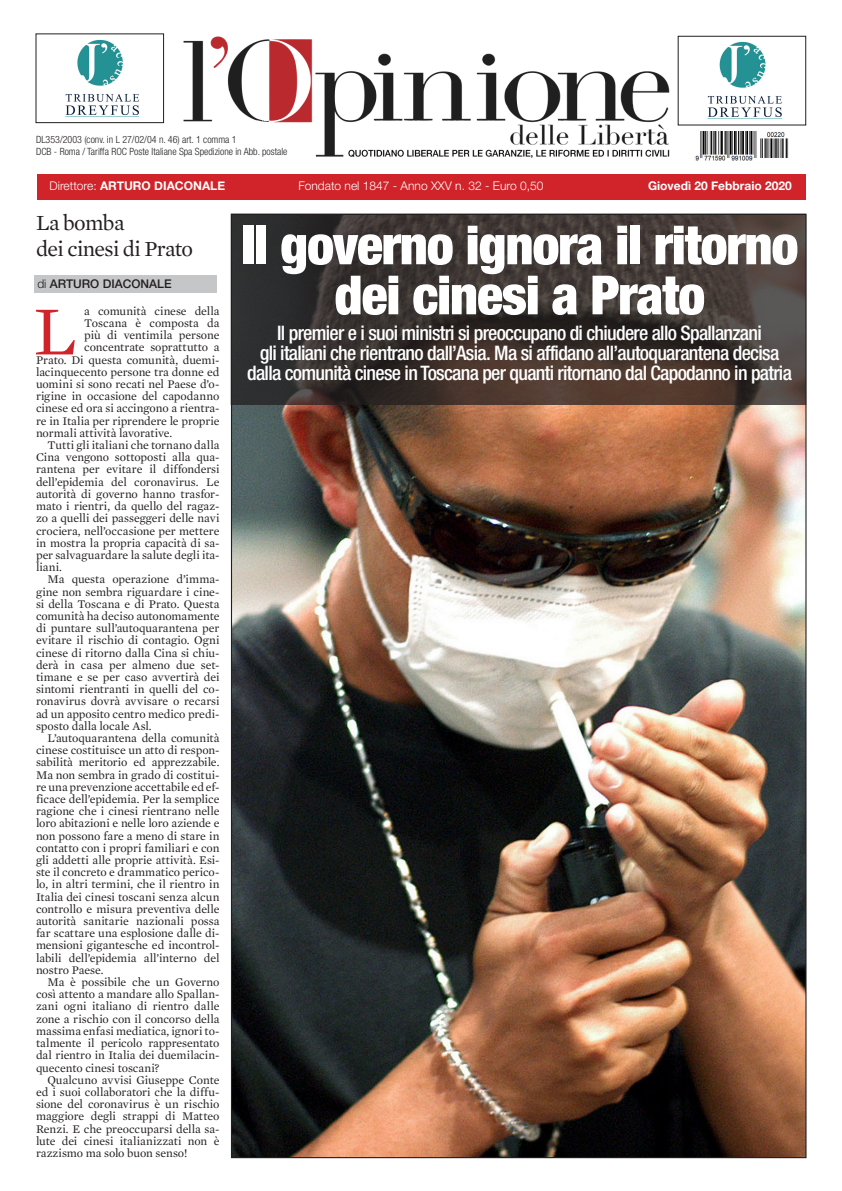
<style>
.page{position:relative;width:842px;height:1191px;background:#fff}
.page>*{position:absolute;margin:0;border:0;box-sizing:border-box;transform-origin:0 0}
.t1{font:70px "Mercury Text G1";color:#d1232a}
.t2{font:900 condensed 54px/50px "Helvetica Neue LT Std";letter-spacing:-.02em;color:#fff;text-align:center}
.t3{font:22px "Mercury Text G1";letter-spacing:-.03em;color:#231f20}
.t4{font:500 condensed 20px "Helvetica Neue LT Std";letter-spacing:-.035em;color:#fff}
.t5{font:12px/12.2px "Mercury Text G1";letter-spacing:-.005em;color:#231f20;text-align:justify}
.t6{font:700 12px "Helvetica Neue";color:#fff}
.t7{font:300 12px "Helvetica Neue";color:#fff}
.t8{font:500 12px "Helvetica Neue";color:#231f20}
.t9{font:300 condensed 10px "Helvetica Neue LT Std";color:#231f20}
.s1{font-weight:300}
</style>
<div class="page">
<img style="left:65px;top:39px;width:75px;height:78px">
<div style="left:36px;top:34px;width:128px;height:89px;border:1px solid #231f20"></div>
<img style="left:183px;top:36px;width:487px;height:122px">
<div style="left:36px;top:174px;width:769px;height:25px;background:#d1232a"></div>
<div style="left:34px;top:275px;width:183px;height:18px;background:#c5c6c8"></div>
<img style="left:694px;top:132px;width:95px;height:29px">
<img style="left:707px;top:41px;width:75px;height:78px">
<div style="left:678px;top:36px;width:128px;height:89px;border:1px solid #231f20"></div>
<img style="left:233px;top:405px;width:571px;height:751px">
<svg style="left:233px;top:216px;width:571px;height:187px;background:#3e3532"></svg>
<div style="left:231px;top:214px;width:575px;height:191px;border:1px solid #231f20"></div>
<p class="t9" style="left:36px;top:134px;width:202px">DL353/2003 (conv. in L 27/02/04 n. 46) art. 1 comma 1</p>
<p class="t9" style="left:36px;top:146px;width:253px">DCB - Roma / Tariffa ROC Poste Italiane Spa Spedizione in Abb. postale</p>
<p class="t6" style="left:50px;top:178px;width:177px"><span class="s1">Direttore:</span> ARTURO DIACONALE</p>
<p class="t7" style="left:298px;top:179px;width:247px">Fondato nel 1847 - Anno XXV n. 32 - Euro 0,50</p>
<p class="t6" style="left:648px;top:178px;width:145px">Giovedì 20 Febbraio 2020</p>
<p class="t3" style="left:36px;top:210px;width:90px">La bomba</p>
<p class="t3" style="left:36px;top:236px;width:159px">dei cinesi di Prato</p>
<p class="t8" style="left:37px;top:276px;width:136px"><span class="s1">di</span> ARTURO DIACONALE</p>
<p class="t1" style="left:34px;top:290px;width:45px">L</p>
<p class="t5" style="left:84px;top:305px;width:137px">a comunità cinese della</p>
<p class="t5" style="left:84px;top:317px;width:137px">Toscana è composta da</p>
<p class="t5" style="left:84px;top:329px;width:137px">più di ventimila persone</p>
<p class="t5" style="left:84px;top:341px;width:137px">concentrate soprattutto a</p>
<p class="t5" style="left:36px;top:353px;width:185px">Prato. Di questa comunità, duemi-</p>
<p class="t5" style="left:36px;top:366px;width:185px">lacinquecento persone tra donne ed</p>
<p class="t5" style="left:36px;top:378px;width:185px">uomini si sono recati nel Paese d’o-</p>
<p class="t5" style="left:36px;top:390px;width:185px">rigine in occasione del capodanno</p>
<p class="t5" style="left:36px;top:402px;width:185px">cinese ed ora si accingono a rientra-</p>
<p class="t5" style="left:36px;top:414px;width:185px">re in Italia per riprendere le proprie</p>
<p class="t5" style="left:36px;top:427px;width:138px">normali attività lavorative.</p>
<p class="t5" style="left:36px;top:439px;width:185px;text-indent:11px">Tutti gli italiani che tornano dalla Cina vengono sottoposti alla qua&shy;rantena per evitare il diffondersi dell’epidemia del coronavirus. Le autorità di governo hanno trasfor&shy;mato i rientri, da quello del ragaz&shy;zo a quelli dei passeggeri delle navi crociera, nell’occasione per mettere in mostra la propria capacità di sa&shy;per salvaguardare la salute degli ita&shy;liani.</p>
<p class="t5" style="left:36px;top:573px;width:185px;text-indent:11px">Ma questa operazione d’imma&shy;gine non sembra riguardare i cine&shy;si della Toscana e di Prato. Questa comunità ha deciso autonomamente di puntare sull’autoquarantena per evitare il rischio di contagio. Ogni cinese di ritorno dalla Cina si chiu&shy;derà in casa per almeno due set&shy;timane e se per caso avvertirà dei sintomi rientranti in quelli del co&shy;ronavirus dovrà avvisare o recarsi ad un apposito centro medico predi&shy;sposto dalla locale Asl.</p>
<p class="t5" style="left:36px;top:732px;width:185px;text-indent:11px">L’autoquarantena della comunità cinese costituisce un atto di respon&shy;sabilità meritorio ed apprezzabile.<br>Ma non sembra in grado di costitui&shy;re una prevenzione accettabile ed ef&shy;ficace dell’epidemia. Per la semplice ragione che i cinesi rientrano nelle loro abitazioni e nelle loro aziende e non possono fare a meno di stare in contatto con i propri familiari e con gli addetti alle proprie attività. Esi&shy;ste il concreto e drammatico perico&shy;lo, in altri termini, che il rientro in Italia dei cinesi toscani senza alcun controllo e misura preventiva delle autorità sanitarie nazionali possa far scattare una esplosione dalle di&shy;mensioni gigantesche ed incontrol&shy;labili dell’epidemia all’interno del nostro Paese.</p>
<p class="t5" style="left:36px;top:976px;width:185px;text-indent:11px">Ma è possibile che un Governo così attento a mandare allo Spallan&shy;zani ogni italiano di rientro dalle zone a rischio con il concorso della massima enfasi mediatica, ignori to&shy;talmente il pericolo rappresentato dal rientro in Italia dei duemilacin&shy;quecento cinesi toscani?</p>
<p class="t5" style="left:36px;top:1073px;width:185px;text-indent:11px">Qualcuno avvisi Giuseppe Conte ed i suoi collaboratori che la diffu&shy;sione del coronavirus è un rischio maggiore degli strappi di Matteo Renzi. E che preoccuparsi della sa&shy;lute dei cinesi italianizzati non è razzismo ma solo buon senso!</p>
<p class="t2" style="left:241px;top:219px;width:559px">Il governo ignora il ritorno dei cinesi a Prato</p>
<p class="t4" style="left:277px;top:321px;width:486px">Il premier e i suoi ministri si preoccupano di chiudere allo Spallanzani</p>
<p class="t4" style="left:260px;top:341px;width:521px">gli italiani che rientrano dall’Asia. Ma si affidano all’autoquarantena decisa</p>
<p class="t4" style="left:247px;top:361px;width:546px">dalla comunità cinese in Toscana per quanti ritornano dal Capodanno in patria</p>
</div>
